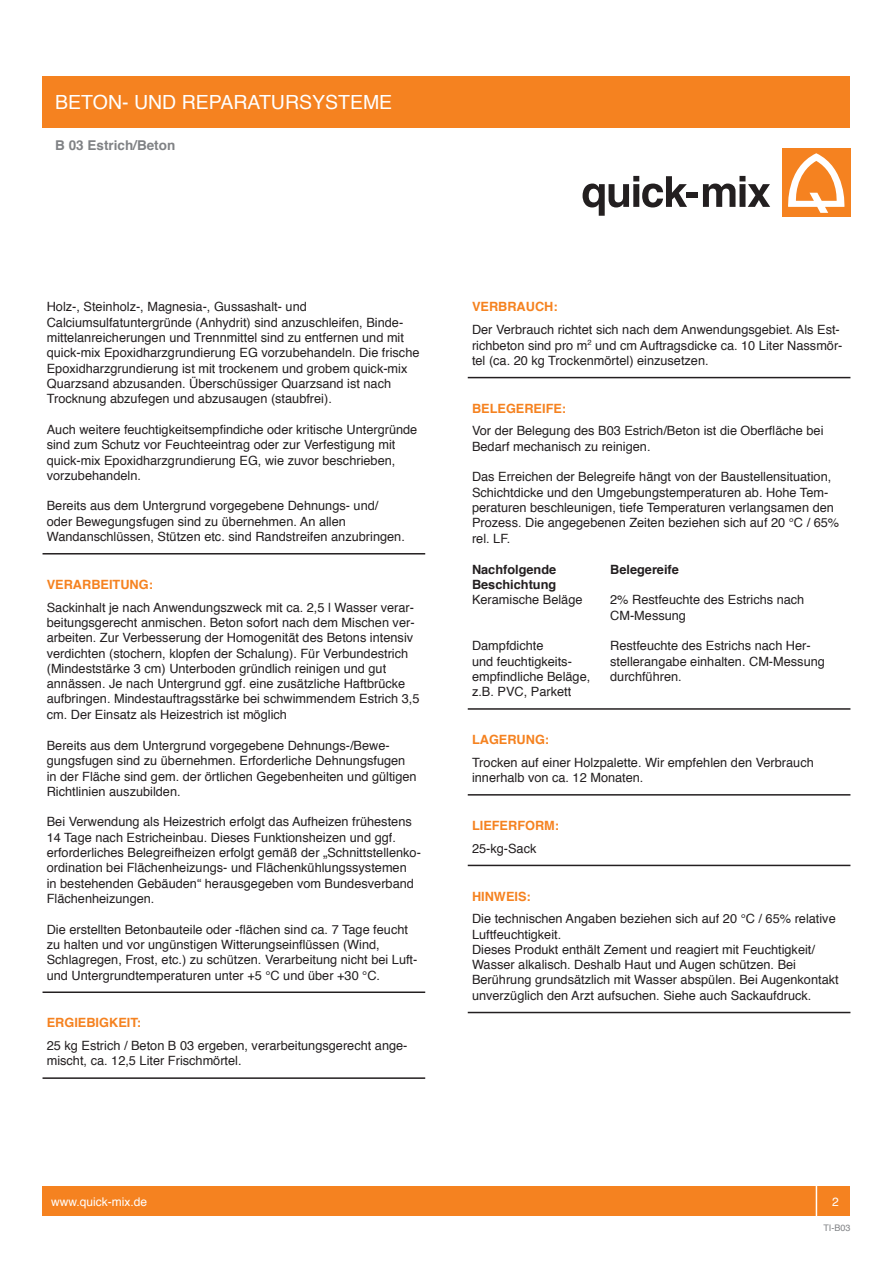
<style>
.page{position:relative;width:893px;height:1263px;background:#fff}
.page>*{position:absolute;margin:0;border:0;box-sizing:border-box;transform-origin:0 0}
.t1{font:19.5px "Helvetica";color:#fff}
.t2{font:700 13.5px "Helvetica";color:#808285}
.t3{font:12.75px/15.3px "Helvetica";color:#231f20}
.t4{font:700 12.75px "Helvetica";color:#f58220}
.t5{font:700 12.75px "Helvetica";color:#231f20}
.t6{font:12px "Helvetica";color:#fff}
.t7{font:9px "Helvetica";color:#808285}
</style>
<div class="page">
<div style="left:43px;top:77px;width:807px;height:51px;background:#f58220"></div>
<svg style="left:583px;top:176px;width:104px;height:40px"></svg>
<div style="left:686px;top:192px;width:12px;height:6px;background:#231f20"></div>
<svg style="left:703px;top:176px;width:67px;height:31px"></svg>
<div style="left:782px;top:149px;width:68px;height:68px;background:#f58220"></div>
<svg style="left:788px;top:153px;width:57px;height:60px"></svg>
<div style="left:43px;top:1186px;width:807px;height:30px;background:#f58220"></div>
<div style="left:816px;top:1181px;width:39px;height:40px;border:2px solid #fff"></div>
<hr style="left:43px;top:553px;width:382px;height:1px;background:#231f20">
<hr style="left:43px;top:991px;width:382px;height:2px;background:#231f20">
<hr style="left:43px;top:1077px;width:382px;height:2px;background:#231f20">
<hr style="left:468px;top:377px;width:382px;height:1px;background:#231f20">
<hr style="left:468px;top:708px;width:382px;height:2px;background:#231f20">
<hr style="left:468px;top:794px;width:382px;height:1px;background:#231f20">
<hr style="left:468px;top:865px;width:382px;height:1px;background:#231f20">
<hr style="left:468px;top:1012px;width:382px;height:1px;background:#231f20">
<p class="t1" style="left:55px;top:87px;width:338px">BETON- UND REPARATURSYSTEME</p>
<p class="t2" style="left:55px;top:135px;width:122px">B 03 Estrich/Beton</p>
<p class="t3" style="left:47px;top:300px;width:374px">Holz-, Steinholz-, Magnesia-, Gussashalt- und Calciumsulfatuntergründe (Anhydrit) sind anzuschleifen, Binde&shy;mittelanreicherungen und Trennmittel sind zu entfernen und mit quick-mix Epoxidharzgrundierung EG vorzubehandeln. Die frische Epoxidharzgrundierung ist mit trockenem und grobem quick-mix Quarzsand abzusanden. Überschüssiger Quarzsand ist nach Trocknung abzufegen und abzusaugen (staubfrei).</p>
<p class="t3" style="left:47px;top:422px;width:372px">Auch weitere feuchtigkeitsempfindiche oder kritische Untergründe sind zum Schutz vor Feuchteeintrag oder zur Verfestigung mit quick-mix Epoxidharzgrundierung EG, wie zuvor beschrieben, vorzubehandeln.</p>
<p class="t3" style="left:47px;top:499px;width:360px">Bereits aus dem Untergrund vorgegebene Dehnungs- und/ oder Bewegungsfugen sind zu übernehmen. An allen<br>Wandanschlüssen, Stützen etc. sind Randstreifen anzubringen.</p>
<p class="t4" style="left:47px;top:574px;width:108px">VERARBEITUNG:</p>
<p class="t3" style="left:47px;top:600px;width:374px">Sackinhalt je nach Anwendungszweck mit ca. 2,5 l Wasser verar&shy;beitungsgerecht anmischen. Beton sofort nach dem Mischen ver&shy;arbeiten. Zur Verbesserung der Homogenität des Betons intensiv verdichten (stochern, klopfen der Schalung). Für Verbundestrich (Mindeststärke 3 cm) Unterboden gründlich reinigen und gut annässen. Je nach Untergrund ggf. eine zusätzliche Haftbrücke aufbringen. Mindestauftragsstärke bei schwimmendem Estrich 3,5 cm. Der Einsatz als Heizestrich ist möglich</p>
<p class="t3" style="left:47px;top:738px;width:371px">Bereits aus dem Untergrund vorgegebene Dehnungs-/Bewe&shy;gungsfugen sind zu übernehmen. Erforderliche Dehnungsfugen in der Fläche sind gem. der örtlichen Gegebenheiten und gültigen Richtlinien auszubilden.</p>
<p class="t3" style="left:47px;top:815px;width:376px">Bei Verwendung als Heizestrich erfolgt das Aufheizen frühestens 14 Tage nach Estricheinbau. Dieses Funktionsheizen und ggf. erforderliches Belegreifheizen erfolgt gemäß der „Schnittstellenko&shy;ordination bei Flächenheizungs- und Flächenkühlungssystemen<br>in bestehenden Gebäuden“ herausgegeben vom Bundesverband Flächenheizungen.</p>
<p class="t3" style="left:47px;top:922px;width:372px">Die erstellten Betonbauteile oder -flächen sind ca. 7 Tage feucht zu halten und vor ungünstigen Witterungseinflüssen (Wind, Schlagregen, Frost, etc.) zu schützen. Verarbeitung nicht bei Luft&shy;und Untergrundtemperaturen unter +5 °C und über +30 °C.</p>
<p class="t4" style="left:47px;top:1012px;width:96px">ERGIEBIGKEIT:</p>
<p class="t3" style="left:47px;top:1038px;width:362px">25 kg Estrich / Beton B 03 ergeben, verarbeitungsgerecht ange&shy;mischt, ca. 12,5 Liter Frischmörtel.</p>
<p class="t4" style="left:472px;top:297px;width:87px">VERBRAUCH:</p>
<p class="t3" style="left:472px;top:322px;width:372px">Der Verbrauch richtet sich nach dem Anwendungsgebiet. Als Est&shy;richbeton sind pro m<sup>2</sup> und cm Auftragsdicke ca. 10 Liter Nassmör&shy;tel (ca. 20 kg Trockenmörtel) einzusetzen.</p>
<p class="t4" style="left:472px;top:398px;width:96px">BELEGEREIFE:</p>
<p class="t3" style="left:472px;top:424px;width:353px">Vor der Belegung des B03 Estrich/Beton ist die Oberfläche bei<br>Bedarf mechanisch zu reinigen.</p>
<p class="t3" style="left:472px;top:470px;width:369px">Das Erreichen der Belegreife hängt von der Baustellensituation, Schichtdicke und den Umgebungstemperaturen ab. Hohe Tem&shy;peraturen beschleunigen, tiefe Temperaturen verlangsamen den Prozess. Die angegebenen Zeiten beziehen sich auf 20 °C / 65% rel. LF.</p>
<p class="t5" style="left:472px;top:559px;width:86px">Nachfolgende</p>
<p class="t5" style="left:472px;top:574px;width:86px">Beschichtung</p>
<p class="t3" style="left:472px;top:593px;width:112px">Keramische Beläge</p>
<p class="t3" style="left:472px;top:638px;width:73px">Dampfdichte</p>
<p class="t3" style="left:472px;top:654px;width:101px">und feuchtigkeits-</p>
<p class="t3" style="left:472px;top:669px;width:120px">empfindliche Beläge,</p>
<p class="t3" style="left:472px;top:684px;width:101px">z.B. PVC, Parkett</p>
<p class="t5" style="left:610px;top:559px;width:70px">Belegereife</p>
<p class="t3" style="left:610px;top:593px;width:196px">2% Restfeuchte des Estrichs nach<br>CM-Messung</p>
<p class="t3" style="left:610px;top:638px;width:216px">Restfeuchte des Estrichs nach Her&shy;stellerangabe einhalten. CM-Messung durchführen.</p>
<p class="t4" style="left:472px;top:729px;width:79px">LAGERUNG:</p>
<p class="t3" style="left:472px;top:755px;width:343px">Trocken auf einer Holzpalette. Wir empfehlen den Verbrauch innerhalb von ca. 12 Monaten.</p>
<p class="t4" style="left:472px;top:815px;width:89px">LIEFERFORM:</p>
<p class="t3" style="left:472px;top:841px;width:66px">25-kg-Sack</p>
<p class="t4" style="left:472px;top:886px;width:60px">HINWEIS:</p>
<p class="t3" style="left:472px;top:911px;width:365px">Die technischen Angaben beziehen sich auf 20 °C / 65% relative<br>Luftfeuchtigkeit.</p>
<p class="t3" style="left:472px;top:942px;width:368px">Dieses Produkt enthält Zement und reagiert mit Feuchtigkeit/ Wasser alkalisch. Deshalb Haut und Augen schützen. Bei Berührung grundsätzlich mit Wasser abspülen. Bei Augenkontakt unverzüglich den Arzt aufsuchen. Siehe auch Sackaufdruck.</p>
<p class="t6" style="left:51px;top:1192px;width:98px">www.quick-mix.de</p>
<p class="t6" style="left:832px;top:1192px;width:8px">2</p>
<p class="t7" style="left:823px;top:1221px;width:29px">TI-B03</p>
</div>
